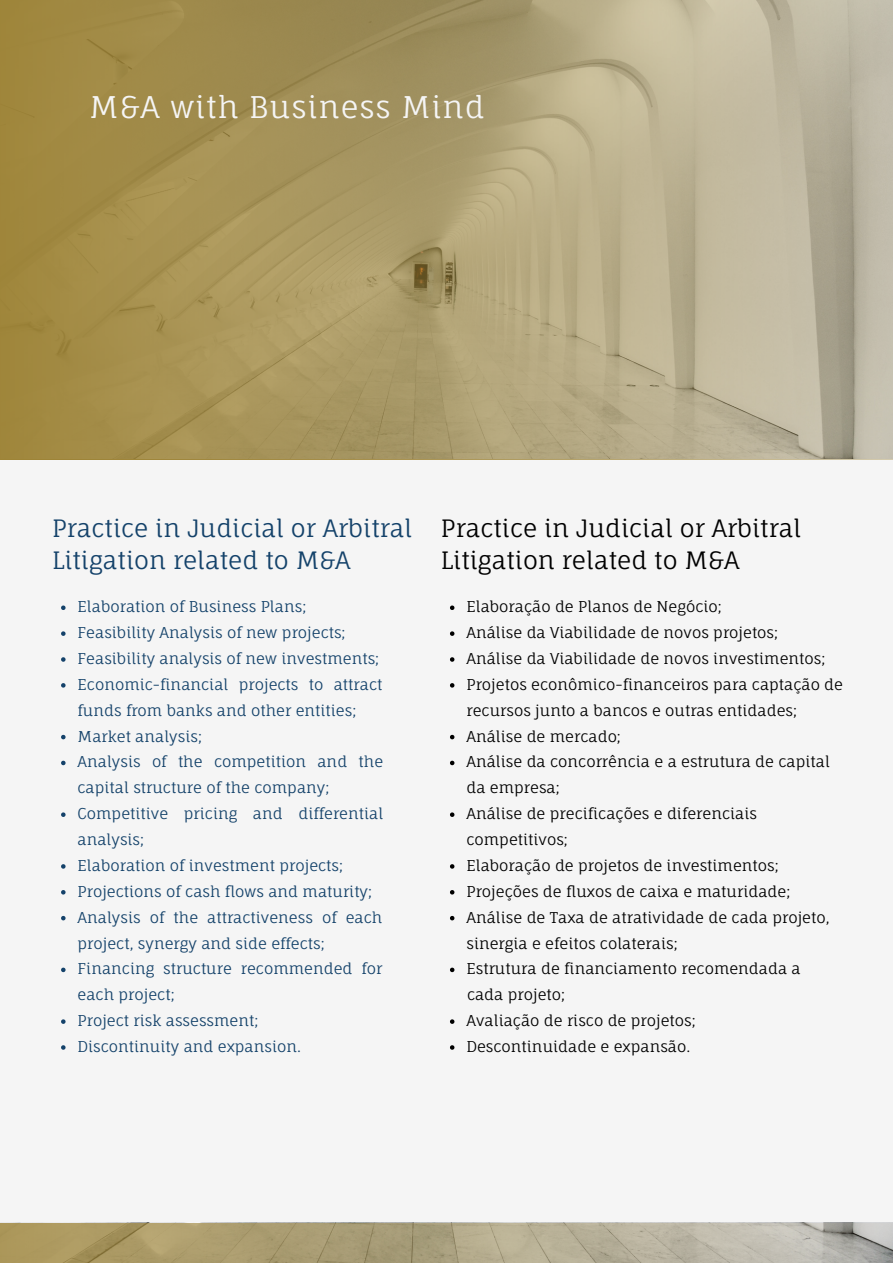
<style>
.page{position:relative;width:893px;height:1264px;background:#fff}
.page>*{position:absolute;margin:0;border:0;box-sizing:border-box;transform-origin:0 0}
.t1{font:30px "Fauna One";letter-spacing:.03em;color:#f5f5f5}
.t2{font:24px/32.5px "Fauna One";color:#14426a}
.t3{font:24px/32.5px "Fauna One";color:#000}
.t4{font:15px/25.8px "Fauna One";color:#000}
.t5{font:15px/25.8px "Fauna One";color:#14426a}
</style>
<div class="page">
<div style="left:0;top:0;width:892px;height:1262px;background:#f5f5f5"></div>
<svg style="left:0;top:0;width:892px;height:459px;background:#afa072"></svg>
<svg style="left:61px;top:605px;width:5px;height:5px"></svg>
<svg style="left:61px;top:631px;width:5px;height:5px"></svg>
<svg style="left:61px;top:657px;width:5px;height:4px"></svg>
<svg style="left:61px;top:683px;width:5px;height:4px"></svg>
<svg style="left:61px;top:734px;width:5px;height:5px"></svg>
<svg style="left:61px;top:760px;width:5px;height:5px"></svg>
<svg style="left:61px;top:812px;width:5px;height:5px"></svg>
<svg style="left:61px;top:864px;width:5px;height:4px"></svg>
<svg style="left:61px;top:890px;width:5px;height:4px"></svg>
<svg style="left:61px;top:915px;width:5px;height:5px"></svg>
<svg style="left:61px;top:967px;width:5px;height:5px"></svg>
<svg style="left:61px;top:1019px;width:5px;height:4px"></svg>
<svg style="left:61px;top:1045px;width:5px;height:4px"></svg>
<svg style="left:450px;top:605px;width:4px;height:5px"></svg>
<svg style="left:450px;top:631px;width:4px;height:5px"></svg>
<svg style="left:450px;top:657px;width:4px;height:4px"></svg>
<svg style="left:450px;top:683px;width:4px;height:4px"></svg>
<svg style="left:450px;top:734px;width:4px;height:5px"></svg>
<svg style="left:450px;top:760px;width:4px;height:5px"></svg>
<svg style="left:450px;top:812px;width:4px;height:5px"></svg>
<svg style="left:450px;top:864px;width:4px;height:4px"></svg>
<svg style="left:450px;top:890px;width:4px;height:4px"></svg>
<svg style="left:450px;top:915px;width:4px;height:5px"></svg>
<svg style="left:450px;top:967px;width:4px;height:5px"></svg>
<svg style="left:450px;top:1019px;width:4px;height:4px"></svg>
<svg style="left:450px;top:1045px;width:4px;height:4px"></svg>
<img style="left:0;top:1222px;width:892px;height:1px">
<svg style="left:0;top:1223px;width:892px;height:39px;background:#b0a686"></svg>
<h1 class="t1" style="left:89px;top:88px;width:397px">M&amp;A with Business Mind</h1>
<h2 class="t2" style="left:52px;top:511px;width:362px">Practice in Judicial or Arbitral<br>Litigation related to M&amp;A</h2>
<h2 class="t3" style="left:441px;top:511px;width:362px">Practice in Judicial or Arbitral<br>Litigation related to M&amp;A</h2>
<p class="t5" style="left:78px;top:593px;width:307px">Elaboration of Business Plans;<br>Feasibility Analysis of new projects;<br>Feasibility analysis of new investments;<br>Economic-financial projects to attract funds from banks and other entities;<br>Market analysis;<br>Analysis of the competition and the capital structure of the company;<br>Competitive pricing and differential analysis;<br>Elaboration of investment projects;<br>Projections of cash flows and maturity;<br>Analysis of the attractiveness of each project, synergy and side effects;<br>Financing structure recommended for each project;<br>Project risk assessment;<br>Discontinuity and expansion.</p>
<p class="t4" style="left:466px;top:593px;width:378px">Elaboração de Planos de Negócio;<br>Análise da Viabilidade de novos projetos;<br>Análise da Viabilidade de novos investimentos; Projetos econômico-financeiros para captação de recursos junto a bancos e outras entidades; Análise de mercado;<br>Análise da concorrência e a estrutura de capital da empresa;<br>Análise de precificações e diferenciais competitivos;<br>Elaboração de projetos de investimentos; Projeções de fluxos de caixa e maturidade; Análise de Taxa de atratividade de cada projeto, sinergia e efeitos colaterais;<br>Estrutura de financiamento recomendada a</p>
<p class="t4" style="left:467px;top:981px;width:99px">cada projeto;</p>
<p class="t4" style="left:466px;top:1007px;width:231px">Avaliação de risco de projetos;<br>Descontinuidade e expansão.</p>
</div>
